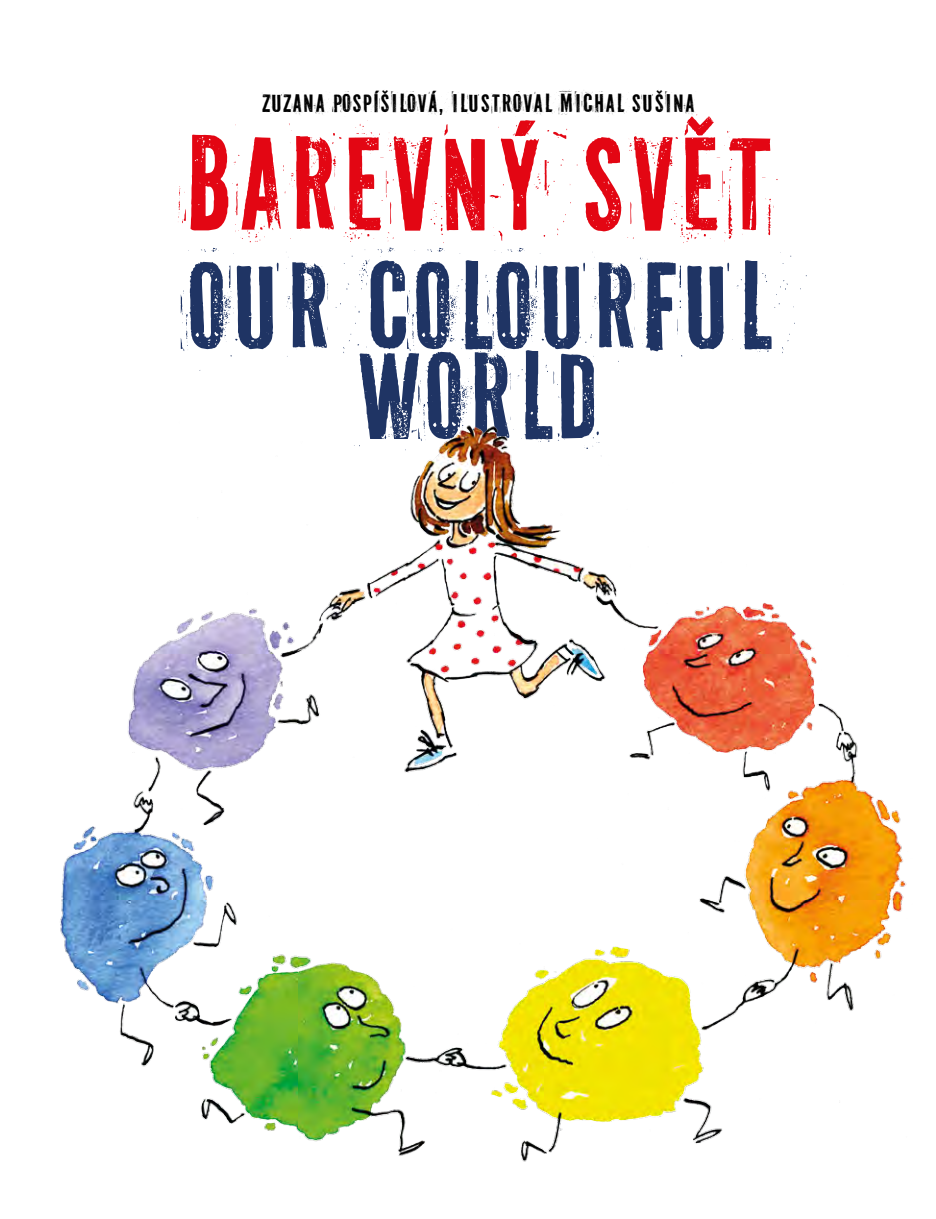
<style>
.page{position:relative;width:936px;height:1219px;background:#fff}
.page>*{position:absolute;margin:0;border:0;box-sizing:border-box;transform-origin:0 0}
.t1{font:126px "PF Fuel Pro";color:#e30613;scale:.9 1}
.t2{font:115.6px/90px "PF Fuel Pro";color:#1f3464;text-align:center;scale:.9 1}
.t3{font:24px "PF Fuel Pro";color:#000}
</style>
<div class="page">
<img style="left:60px;top:425px;width:847px;height:737px">
<p class="t3" style="left:262px;top:86px;width:435px">ZUZANA POSPÍŠILOVÁ, ILUSTROVAL MICHAL SUŠINA</p>
<h1 class="t1" style="left:183px;top:94px;width:658px">BAREVNÝ SVĚT</h1>
<h2 class="t2" style="left:186px;top:264px;width:652px">OUR COLOURFUL<br>WORLD</h2>
</div>
